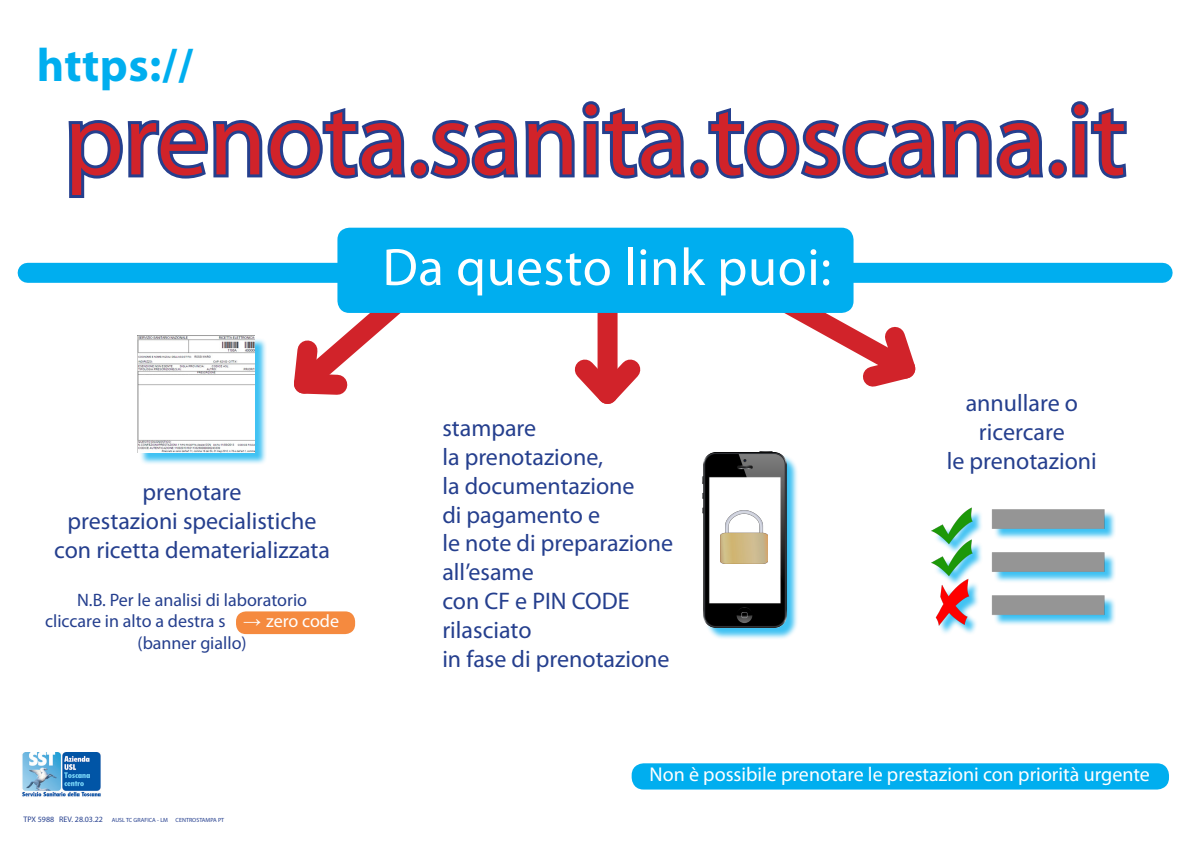
<style>
.page{position:relative;width:1191px;height:842px;background:#fff}
.page>*{position:absolute;margin:0;border:0;box-sizing:border-box;transform-origin:0 0}
.t1{font:104px "Myriad Pro";color:#d1232a}
.t2{font:53px "Myriad Pro";letter-spacing:.01em;color:#fff}
.t3{font:700 46.9px "Myriad Pro";letter-spacing:.01em;color:#00aeef}
.t4{font:24px "Myriad Pro";color:#253f8e}
.t5{font:20px "Myriad Pro";color:#fff}
.t6{font:18px "Myriad Pro";color:#253f8e}
.t7{font:8px "Myriad Pro";color:#253f8e}
.t8{font:6px "Myriad Pro";color:#253f8e}
.s1{color:#fff}
.s2{font-family:"Arial";font-weight:700;color:#fff}
</style>
<div class="page">
<div style="left:828px;top:263px;width:334px;height:20px;background:#00aeef"></div>
<svg style="left:276px;top:236px;width:125px;height:159px"></svg>
<div style="left:597px;top:310px;width:20px;height:84px;background:#d1232a"></div>
<svg style="left:574px;top:341px;width:67px;height:63px"></svg>
<svg style="left:784px;top:253px;width:148px;height:134px"></svg>
<div style="left:337px;top:228px;width:516px;height:85px;background:#00aeef;border-radius:12px"></div>
<div style="left:139px;top:337px;width:128px;height:128px;background:#00aeef;opacity:.75"></div>
<img style="left:138px;top:336px;width:116px;height:116px">
<img style="left:22px;top:753px;width:79px;height:44px">
<svg style="left:68px;top:108px;width:338px;height:90px"></svg>
<div style="left:411px;top:159px;width:18px;height:20px;border:6px solid #253f8e;border-radius:50%"></div>
<svg style="left:426px;top:101px;width:259px;height:78px"></svg>
<div style="left:690px;top:159px;width:18px;height:20px;border:6px solid #253f8e;border-radius:50%"></div>
<svg style="left:705px;top:108px;width:338px;height:71px"></svg>
<div style="left:1048px;top:159px;width:19px;height:20px;border:6px solid #253f8e;border-radius:50%"></div>
<svg style="left:1071px;top:101px;width:56px;height:78px"></svg>
<div style="left:236px;top:611px;width:119px;height:23px;background:#f58a3f;border-radius:10px"></div>
<div style="left:28px;top:263px;width:331px;height:20px;background:#00aeef"></div>
<div style="left:631px;top:763px;width:538px;height:26px;background:#00aeef;border-radius:12px"></div>
<div style="left:704px;top:453px;width:94px;height:187px;background:#00aeef;opacity:.75"></div>
<img style="left:702px;top:452px;width:85px;height:175px">
<img style="left:720px;top:510px;width:47px;height:53px">
<img style="left:931px;top:507px;width:184px;height:127px">
<p class="t3" style="left:37px;top:35px;width:158px">https://</p>
<p class="t1" style="left:65px;top:75px;width:1063px">prenota.sanita.toscana.it</p>
<p class="t4" style="left:143px;top:477px;width:100px">prenotare</p>
<p class="t4" style="left:68px;top:506px;width:250px">prestazioni specialistiche</p>
<p class="t4" style="left:54px;top:535px;width:277px">con ricetta dematerializzata</p>
<p class="t6" style="left:77px;top:589px;width:231px">N.B. Per le analisi di laboratorio</p>
<p class="t6" style="left:45px;top:610px;width:295px">cliccare in alto a destra s<span class="s1">u</span> <span class="s2">→</span> <span class="s1">zero code</span></p>
<p class="t6" style="left:138px;top:632px;width:111px">(banner giallo)</p>
<p class="t7" style="left:23px;top:814px;width:81px">TPX 5988 REV. 28.03.22</p>
<p class="t8" style="left:112px;top:816px;width:58px">AUSL TC GRAFICA - LM</p>
<p class="t8" style="left:176px;top:816px;width:50px">CENTROSTAMPA PT</p>
<p class="t2" style="left:382px;top:234px;width:450px">Da questo link puoi:</p>
<p class="t4" style="left:442px;top:413px;width:95px">stampare</p>
<p class="t4" style="left:442px;top:442px;width:162px">la prenotazione,</p>
<p class="t4" style="left:442px;top:471px;width:194px">la documentazione</p>
<p class="t4" style="left:442px;top:500px;width:159px">di pagamento e</p>
<p class="t4" style="left:442px;top:528px;width:232px">le note di preparazione</p>
<p class="t4" style="left:442px;top:557px;width:93px">all’esame</p>
<p class="t4" style="left:442px;top:586px;width:189px">con CF e PIN CODE</p>
<p class="t4" style="left:442px;top:615px;width:91px">rilasciato</p>
<p class="t4" style="left:442px;top:644px;width:229px">in fase di prenotazione</p>
<p class="t4" style="left:965px;top:389px;width:114px">annullare o</p>
<p class="t4" style="left:979px;top:417px;width:87px">ricercare</p>
<p class="t4" style="left:946px;top:446px;width:152px">le prenotazioni</p>
<p class="t5" style="left:649px;top:762px;width:502px">Non è possibile prenotare le prestazioni con priorità urgente</p>
</div>
